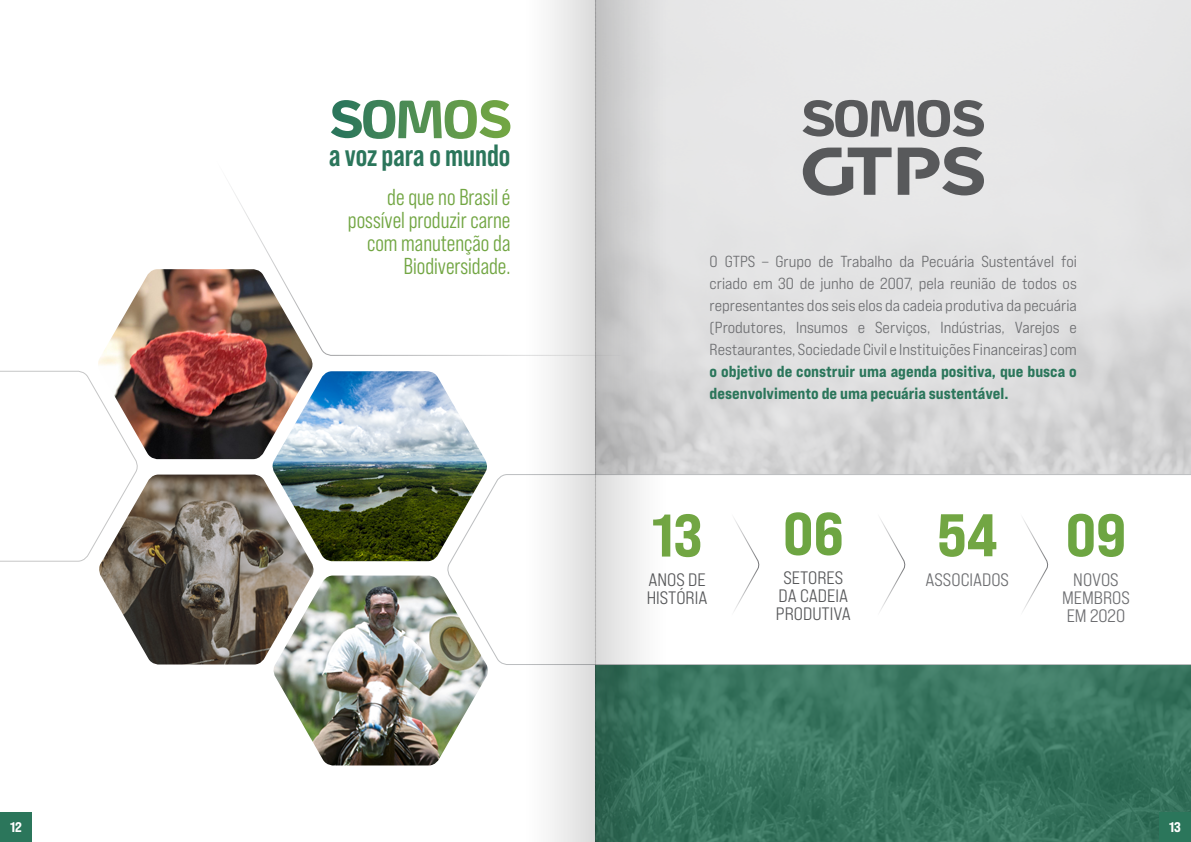
<style>
.page{position:relative;width:1191px;height:842px;background:#fff}
.page>*{position:absolute;margin:0;border:0;box-sizing:border-box;transform-origin:0 0}
.num{font:800 expanded 60px "Bebas Neue Pro";color:#72a643}
.num-2{font:800 expanded 60px "Bebas Neue Pro";color:#6da542}
.t1{font:700 30.7px "Bebas Neue Pro";color:#2b765b}
.t2{font:23px/23px "Bebas Neue Pro Middle";color:#72a643;text-align:right}
.num-3{font:500 expanded 18px/18px "Bebas Neue Pro";color:#58595b;text-align:center}
.t3{font:500 expanded 18px/18px "Bebas Neue Pro";color:#6d6e71;text-align:center}
.t4{font:500 expanded 16px/22px "Bebas Neue Pro";color:#6d6e71;text-align:justify}
.t5{font:800 expanded 14px "Bebas Neue Pro";color:#fff}
.s1{font-weight:800;color:#2b765b}
</style>
<div class="page">
<img style="left:802px;top:665px;width:389px;height:177px">
<svg style="left:331px;top:100px;width:57px;height:39px"></svg>
<img style="left:98px;top:269px;width:216px;height:190px">
<img style="left:271px;top:371px;width:117px;height:190px">
<img style="left:99px;top:475px;width:216px;height:189px">
<img style="left:272px;top:575px;width:116px;height:190px">
<svg style="left:802px;top:474px;width:389px;height:191px"></svg>
<svg style="left:0;top:370px;width:139px;height:192px"></svg>
<svg style="left:867px;top:499px;width:39px;height:131px"></svg>
<svg style="left:1010px;top:499px;width:39px;height:131px"></svg>
<svg style="left:897px;top:147px;width:87px;height:48px;background:#9a9a9c"></svg>
<svg style="left:802px;top:148px;width:89px;height:48px;background:#a3a3a5"></svg>
<svg style="left:802px;top:100px;width:182px;height:37px;background:#979899"></svg>
<div style="left:0;top:813px;width:32px;height:29px;background:#2b765b"></div>
<div style="left:1159px;top:813px;width:32px;height:29px;background:#2b765b"></div>
<svg style="left:597px;top:0;width:205px;height:842px"></svg>
<hr style="left:593px;top:0;width:4px;height:842px;background:#000;opacity:.53">
<svg style="left:595px;top:0;width:1px;height:842px"></svg>
<svg style="left:388px;top:0;width:207px;height:842px"></svg>
<p class="t1" style="left:329px;top:138px;width:183px">a voz para o mundo</p>
<p class="t2" style="left:348px;top:185px;width:164px">de que no Brasil é possível produzir carne com manutenção da<br>Biodiversidade.</p>
<p class="t4" style="left:709px;top:250px;width:369px">O GTPS – Grupo de Trabalho da Pecuária Sustentável foi criado em 30 de junho de 2007, pela reunião de todos os representantes dos seis elos da cadeia produtiva da pecuária (Produtores, Insumos e Serviços, Indústrias, Varejos e Restaurantes, Sociedade Civil e Instituições Financeiras) com <span class="s1">o objetivo de construir uma agenda positiva, que busca o desenvolvimento de uma pecuária sustentável.</span></p>
<p class="num" style="left:652px;top:498px;width:52px">13</p>
<p class="num-3" style="left:648px;top:570px;width:59px">ANOS DE</p>
<p class="num-3" style="left:646px;top:588px;width:62px">HISTÓRIA</p>
<p class="num-2" style="left:783px;top:496px;width:62px">06</p>
<p class="num-3" style="left:776px;top:569px;width:76px">SETORES<br>DA CADEIA<br>PRODUTIVA</p>
<p class="num" style="left:937px;top:498px;width:62px">54</p>
<p class="t3" style="left:925px;top:570px;width:85px">ASSOCIADOS</p>
<p class="num-2" style="left:1065px;top:498px;width:62px">09</p>
<p class="t3" style="left:1062px;top:570px;width:69px">NOVOS<br>MEMBROS<br>EM 2020</p>
<p class="t5" style="left:10px;top:819px;width:13px">12</p>
<p class="t5" style="left:1169px;top:819px;width:13px">13</p>
</div>
